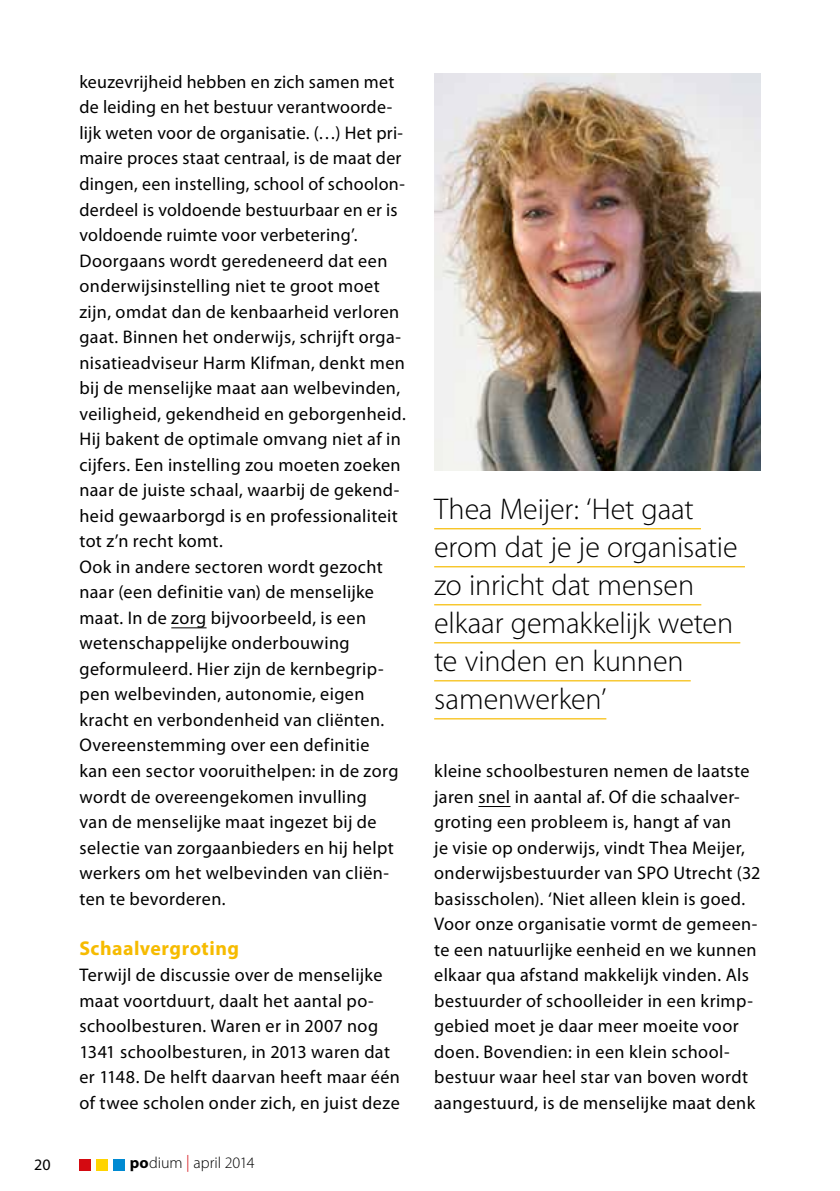
<style>
.page{position:relative;width:840px;height:1191px;background:#fff}
.page>*{position:absolute;margin:0;border:0;box-sizing:border-box;transform-origin:0 0}
.t1{font:300 30px/38px "Myriad Pro";letter-spacing:-.005em;color:#000}
.t2{font:700 20px "Myriad Pro";letter-spacing:.025em;color:#f6bb00}
.t3{font:18.2px/25.6px "Myriad Pro";letter-spacing:.02em;color:#000}
.t4{font:300 16px "Myriad Pro";color:#000}
.t5{font:16px "Myriad Pro";color:#000}
.s1{font-weight:700}
.s2{font-family:"Universal Greekwith Math Pi";font-weight:400;color:#d40a11}
</style>
<div class="page">
<hr style="left:171px;top:627px;width:35px;height:1px;background:#000">
<hr style="left:478px;top:806px;width:32px;height:1px;background:#000">
<hr style="left:434px;top:528px;width:266px;height:1px;background:#f6bb00">
<hr style="left:434px;top:566px;width:310px;height:1px;background:#f6bb00">
<hr style="left:434px;top:604px;width:267px;height:1px;background:#f6bb00">
<hr style="left:434px;top:642px;width:305px;height:1px;background:#f6bb00">
<hr style="left:434px;top:680px;width:256px;height:1px;background:#f6bb00">
<hr style="left:434px;top:718px;width:172px;height:1px;background:#f6bb00">
<img style="left:434px;top:74px;width:326px;height:397px">
<div style="left:113px;top:1158px;width:12px;height:12px;background:#008ad2"></div>
<div style="left:96px;top:1158px;width:12px;height:12px;background:#ffd400"></div>
<div style="left:79px;top:1158px;width:12px;height:12px;background:#d40a11"></div>
<p class="t3" style="left:79px;top:69px;width:327px">keuzevrijheid hebben en zich samen met de leiding en het bestuur verantwoorde&shy;lijk weten voor de organisatie. (…) Het pri&shy;maire proces staat centraal, is de maat der dingen, een instelling, school of schoolon&shy;derdeel is voldoende bestuurbaar en er is voldoende ruimte voor verbetering’.<br>Doorgaans wordt geredeneerd dat een onderwijsinstelling niet te groot moet zijn, omdat dan de kenbaarheid verloren gaat. Binnen het onderwijs, schrijft orga&shy;nisatieadviseur Harm Klifman, denkt men bij de menselijke maat aan welbevinden, veiligheid, gekendheid en geborgenheid.<br>Hij bakent de optimale omvang niet af in cijfers. Een instelling zou moeten zoeken naar de juiste schaal, waarbij de gekend&shy;heid gewaarborgd is en professionaliteit tot z’n recht komt.<br>Ook in andere sectoren wordt gezocht naar (een definitie van) de menselijke maat. In de zorg bijvoorbeeld, is een wetenschappelijke onderbouwing geformuleerd. Hier zijn de kernbegrip&shy;pen welbevinden, autonomie, eigen kracht en verbondenheid van cliënten.<br>Overeenstemming over een definitie<br>kan een sector vooruithelpen: in de zorg wordt de overeengekomen invulling<br>van de menselijke maat ingezet bij de selectie van zorgaanbieders en hij helpt werkers om het welbevinden van cliën&shy;ten te bevorderen.</p>
<p class="t2" style="left:79px;top:934px;width:161px">Schaalvergroting</p>
<p class="t3" style="left:79px;top:962px;width:322px">Terwijl de discussie over de menselijke maat voortduurt, daalt het aantal po&shy;schoolbesturen. Waren er in 2007 nog 1341 schoolbesturen, in 2013 waren dat er 1148. De helft daarvan heeft maar één of twee scholen onder zich, en juist deze</p>
<p class="t5" style="left:34px;top:1154px;width:18px">20</p>
<p class="t4" style="left:130px;top:1154px;width:126px"><span class="s1">po</span>dium <span class="s2">_</span> april 2014</p>
<h1 class="t1" style="left:434px;top:490px;width:305px">Thea Meijer: ‘Het gaat erom dat je je organisatie zo inricht dat mensen elkaar gemakkelijk weten te vinden en kunnen samenwerken’</h1>
<p class="t3" style="left:434px;top:758px;width:327px">kleine schoolbesturen nemen de laatste jaren snel in aantal af. Of die schaalver&shy;groting een probleem is, hangt af van<br>je visie op onderwijs, vindt Thea Meijer, onderwijsbestuurder van SPO Utrecht (32 basisscholen). ‘Niet alleen klein is goed.<br>Voor onze organisatie vormt de gemeen&shy;te een natuurlijke eenheid en we kunnen elkaar qua afstand makkelijk vinden. Als bestuurder of schoolleider in een krimp&shy;gebied moet je daar meer moeite voor doen. Bovendien: in een klein school&shy;bestuur waar heel star van boven wordt aangestuurd, is de menselijke maat denk</p>
</div>
